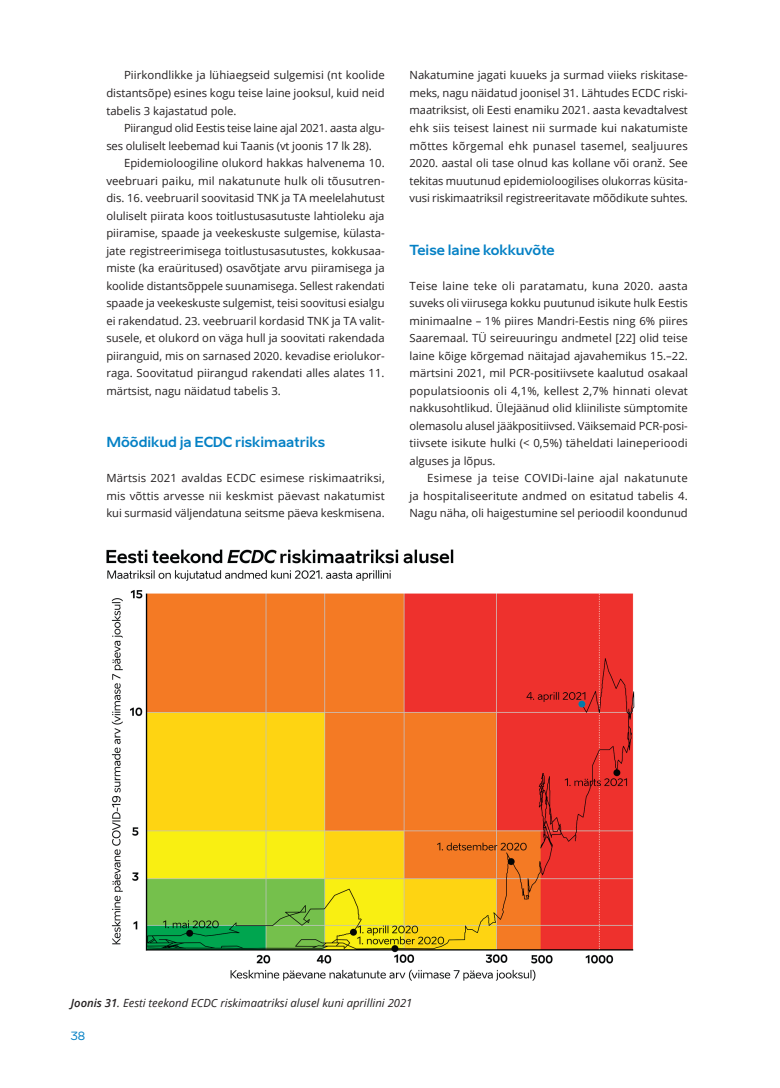
<style>
.page{position:relative;width:780px;height:1088px;background:#fff}
.page>*{position:absolute;margin:0;border:0;box-sizing:border-box;transform-origin:0 0}
.t1{font:700 13.75px "Aino";color:#0581c5}
.t2{font:11.25px/17.5px "Open Sans";color:#231f20;text-align:justify}
.t3{font:italic 11.25px "Open Sans";color:#231f20}
.t4{font:11.25px "Aino";color:#0581c5}
.s1{font-weight:600}
</style>
<div class="page">
<img style="left:106px;top:549px;width:529px;height:432px">
<p class="t2" style="left:106px;top:66px;width:280px;text-indent:18px">Piirkondlikke ja lühiaegseid sulgemisi (nt koolide distantsõpe) esines kogu teise laine jooksul, kuid neid tabelis 3 kajastatud pole.</p>
<p class="t2" style="left:106px;top:119px;width:280px;text-indent:18px">Piirangud olid Eestis teise laine ajal 2021. aasta algu&shy;ses oluliselt leebemad kui Taanis (vt joonis 17 lk 28).</p>
<p class="t2" style="left:106px;top:154px;width:280px;text-indent:18px">Epidemioloogiline olukord hakkas halvenema 10. veebruari paiku, mil nakatunute hulk oli tõusutren&shy;dis. 16. veebruaril soovitasid TNK ja TA meelelahutust oluliselt piirata koos toitlustusasutuste lahtioleku aja piiramise, spaade ja veekeskuste sulgemise, külasta&shy;jate registreerimisega toitlustusasutustes, kokkusaa&shy;miste (ka eraüritused) osavõtjate arvu piiramisega ja koolide distantsõppele suunamisega. Sellest rakendati spaade ja veekeskuste sulgemist, teisi soovitusi esialgu ei rakendatud. 23. veebruaril kordasid TNK ja TA valit&shy;susele, et olukord on väga hull ja soovitati rakendada piiranguid, mis on sarnased 2020. kevadise eriolukor&shy;raga. Soovitatud piirangud rakendati alles alates 11. märtsist, nagu näidatud tabelis 3.</p>
<p class="t1" style="left:106px;top:433px;width:220px">Mõõdikud ja ECDC riskimaatriks</p>
<p class="t2" style="left:106px;top:469px;width:280px">Märtsis 2021 avaldas ECDC esimese riskimaatriksi, mis võttis arvesse nii keskmist päevast nakatumist kui surmasid väljendatuna seitsme päeva keskmisena.</p>
<p class="t2" style="left:409px;top:66px;width:280px">Nakatumine jagati kuueks ja surmad viieks riskitase&shy;meks, nagu näidatud joonisel 31. Lähtudes ECDC riski&shy;maatriksist, oli Eesti enamiku 2021. aasta kevadtalvest ehk siis teisest lainest nii surmade kui nakatumiste mõttes kõrgemal ehk punasel tasemel, sealjuures 2020. aastal oli tase olnud kas kollane või oranž. See tekitas muutunud epidemioloogilises olukorras küsita&shy;vusi riskimaatriksil registreeritavate mõõdikute suhtes.</p>
<p class="t1" style="left:409px;top:241px;width:147px">Teise laine kokkuvõte</p>
<p class="t2" style="left:409px;top:276px;width:280px">Teise laine teke oli paratamatu, kuna 2020. aasta suveks oli viirusega kokku puutunud isikute hulk Eestis minimaalne – 1% piires Mandri-Eestis ning 6% piires Saaremaal. TÜ seireuuringu andmetel [22] olid teise laine kõige kõrgemad näitajad ajavahemikus 15.–22. märtsini 2021, mil PCR-positiivsete kaalutud osakaal populatsioonis oli 4,1%, kellest 2,7% hinnati olevat nakkusohtlikud. Ülejäänud olid kliiniliste sümptomite olemasolu alusel jääkpositiivsed. Väiksemaid PCR-posi&shy;tiivsete isikute hulki (&lt; 0,5%) täheldati laineperioodi alguses ja lõpus.</p>
<p class="t2" style="left:409px;top:469px;width:280px;text-indent:18px">Esimese ja teise COVIDi-laine ajal nakatunute ja hospitaliseeritute andmed on esitatud tabelis 4.<br>Nagu näha, oli haigestumine sel perioodil koondunud</p>
<p class="t3" style="left:71px;top:995px;width:343px"><span class="s1">Joonis 31</span>. Eesti teekond ECDC riskimaatriksi alusel kuni aprillini 2021</p>
<p class="t4" style="left:71px;top:1028px;width:16px">38</p>
</div>
